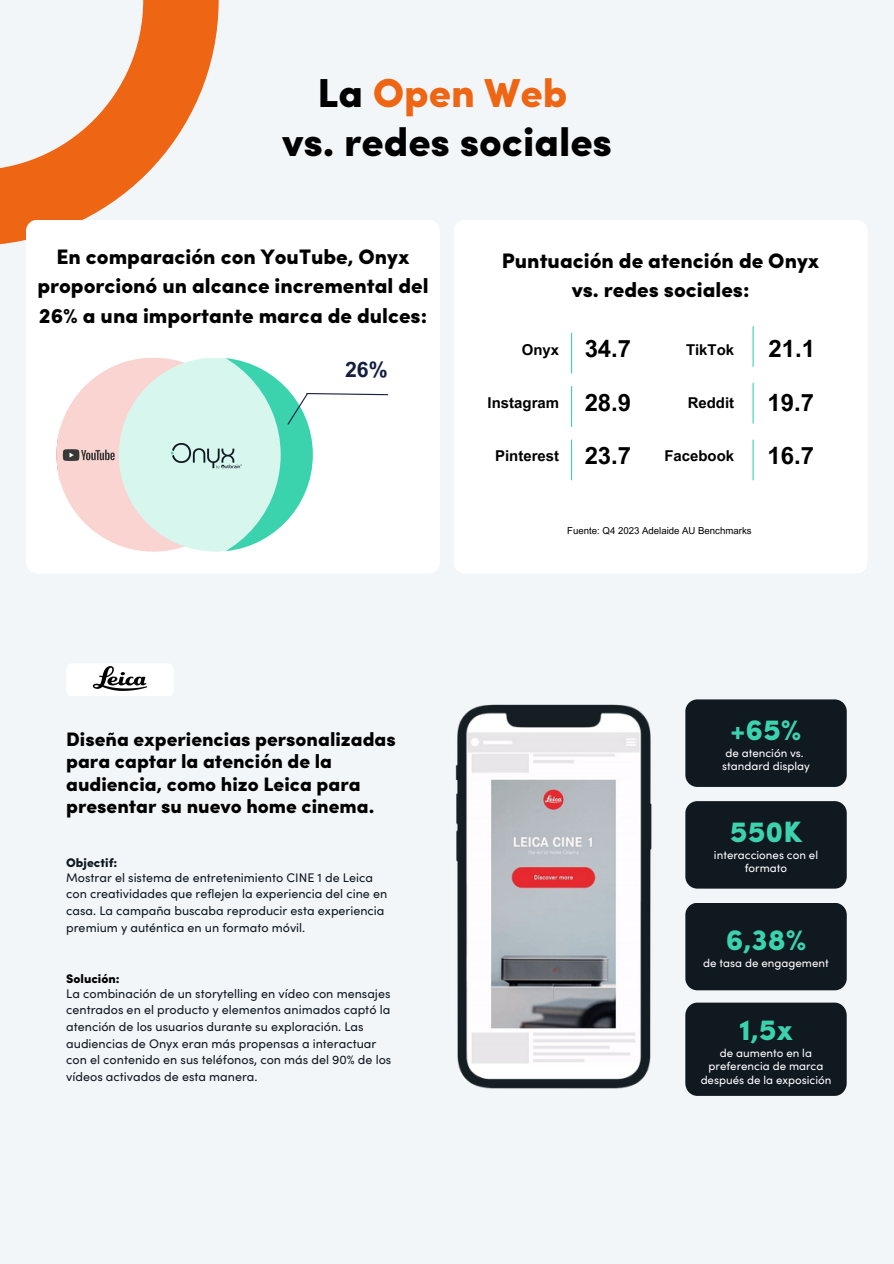
<style>
.page{position:relative;width:894px;height:1264px;background:#fff}
.page>*{position:absolute;margin:0;border:0;box-sizing:border-box;transform-origin:0 0}
.t1{font:900 40.5px/48.3px "Sofia Pro";color:#000;text-align:center}
.t2{font:900 29.55px "Sofia Pro";color:#3bd3ae}
.t3{font:700 23.85px "Arial MT Pro";color:#000}
.t4{font:700 21.3px "Arial MT Pro";color:#151e41}
.t5{font:900 21px/29.2px "Sofia Pro";color:#000;text-align:center}
.t6{font:900 19.5px/22.5px "Sofia Pro";color:#000}
.t7{font:700 15px "Arial MT Pro";color:#000}
.t8{font:12.45px/16.6px "Sofia Pro";color:#101820}
.t9{font:11.55px/13.5px "Sofia Pro";color:#fff;text-align:center}
.t10{font:9.6px "Arial MT Pro";color:#000}
.s1{color:#ee6513}
.s2{font-weight:900}
.s3{font-weight:900;color:#000}
</style>
<div class="page">
<div style="left:0;top:0;width:893px;height:1263px;background:#f2f6f9"></div>
<svg style="left:0;top:0;width:218px;height:245px"></svg>
<img style="left:455px;top:704px;width:197px;height:385px">
<div style="left:685px;top:699px;width:161px;height:88px;background:#101820;border-radius:12px"></div>
<div style="left:685px;top:801px;width:161px;height:87px;background:#101820;border-radius:12px"></div>
<div style="left:685px;top:902px;width:161px;height:88px;background:#101820;border-radius:12px"></div>
<div style="left:66px;top:663px;width:107px;height:33px;background:#fff;border-radius:5px"></div>
<img style="left:92px;top:666px;width:55px;height:25px">
<div style="left:685px;top:1002px;width:161px;height:93px;background:#101820;border-radius:12px"></div>
<div style="left:26px;top:220px;width:414px;height:353px;background:#fff;border-radius:11px"></div>
<div style="left:119px;top:357px;width:194px;height:194px;background:#3bd3ae;border-radius:50%"></div>
<svg style="left:56px;top:357px;width:224px;height:195px;fill:#d7f6ee"></svg>
<img style="left:172px;top:443px;width:70px;height:25px">
<svg style="left:287px;top:392px;width:102px;height:33px"></svg>
<img style="left:61px;top:439px;width:56px;height:28px">
<div style="left:453px;top:220px;width:414px;height:353px;background:#fff;border-radius:11px"></div>
<hr style="left:571px;top:333px;width:1px;height:40px;background:#3bd4ae">
<hr style="left:571px;top:386px;width:1px;height:40px;background:#3bd4ae">
<hr style="left:571px;top:440px;width:1px;height:40px;background:#3bd4ae">
<hr style="left:752px;top:440px;width:1px;height:40px;background:#3bd4ae">
<hr style="left:752px;top:383px;width:1px;height:40px;background:#3bd4ae">
<hr style="left:752px;top:326px;width:1px;height:40px;background:#3bd4ae">
<h2 class="t1" style="left:282px;top:66px;width:331px">La <span class="s1">Open Web<br></span>vs. redes sociales</h2>
<h5 class="t5" style="left:37px;top:241px;width:392px">En comparación con YouTube, Onyx proporcionó un alcance incremental del<br>26% a una importante marca de dulces:</h5>
<h5 class="t5" style="left:502px;top:244px;width:319px">Puntuación de atención de Onyx vs. redes sociales:</h5>
<h2 class="t4" style="left:345px;top:362px;width:44px">26%</h2>
<h4 class="t6" style="left:66px;top:726px;width:331px">Diseña experiencias personalizadas para captar la atención de la audiencia, como hizo Leica para presentar su nuevo home cinema.</h4>
<h3 class="t8" style="left:66px;top:855px;width:308px;line-height:14.5px"><span class="s2">Objectif:<br></span>Mostrar el sistema de entretenimiento CINE 1 de Leica</h3>
<h3 class="t8" style="left:66px;top:885px;width:322px">con creatividades que reflejen la experiencia del cine en casa. La campaña buscaba reproducir esta experiencia premium y auténtica en un formato móvil.</h3>
<h3 class="t8" style="left:66px;top:971px;width:325px;line-height:14.5px"><span class="s3">Solución:<br></span>La combinación de un storytelling en vídeo con mensajes</h3>
<h3 class="t8" style="left:66px;top:1001px;width:326px">centrados en el producto y elementos animados captó la atención de los usuarios durante su exploración. Las audiencias de Onyx eran más propensas a interactuar con el contenido en sus teléfonos, con más del 90% de los vídeos activados de esta manera.</h3>
<h4 class="t7" style="left:521px;top:344px;width:39px">Onyx</h4>
<h4 class="t3" style="left:584px;top:340px;width:48px">34.7</h4>
<h2 class="t7" style="left:487px;top:397px;width:73px">Instagram</h2>
<h2 class="t3" style="left:584px;top:393px;width:48px">28.9</h2>
<h2 class="t7" style="left:495px;top:450px;width:65px">Pinterest</h2>
<p class="t3" style="left:584px;top:446px;width:48px">23.7</p>
<p class="t7" style="left:685px;top:344px;width:50px">TikTok</p>
<p class="t3" style="left:768px;top:340px;width:48px">21.1</p>
<p class="t7" style="left:687px;top:397px;width:48px">Reddit</p>
<h3 class="t3" style="left:767px;top:393px;width:48px">19.7</h3>
<h5 class="t7" style="left:664px;top:450px;width:71px">Facebook</h5>
<h5 class="t3" style="left:767px;top:446px;width:48px">16.7</h5>
<h5 class="t10" style="left:567px;top:527px;width:186px">Fuente: Q4 2023 Adelaide AU Benchmarks</h5>
<h3 class="t2" style="left:730px;top:706px;width:72px">+65%</h3>
<h3 class="t9" style="left:722px;top:745px;width:89px;text-align:left">de atención vs. standard display</h3>
<p class="t2" style="left:729px;top:808px;width:74px">550K</p>
<p class="t9" style="left:713px;top:847px;width:106px">interacciones con el formato</p>
<p class="t2" style="left:725px;top:916px;width:82px">6,38%</p>
<p class="t9" style="left:703px;top:956px;width:127px">de tasa de engagement</p>
<h4 class="t2" style="left:739px;top:1006px;width:55px">1,5x</h4>
<h4 class="t9" style="left:700px;top:1045px;width:132px">de aumento en la preferencia de marca después de la exposición</h4>
</div>
